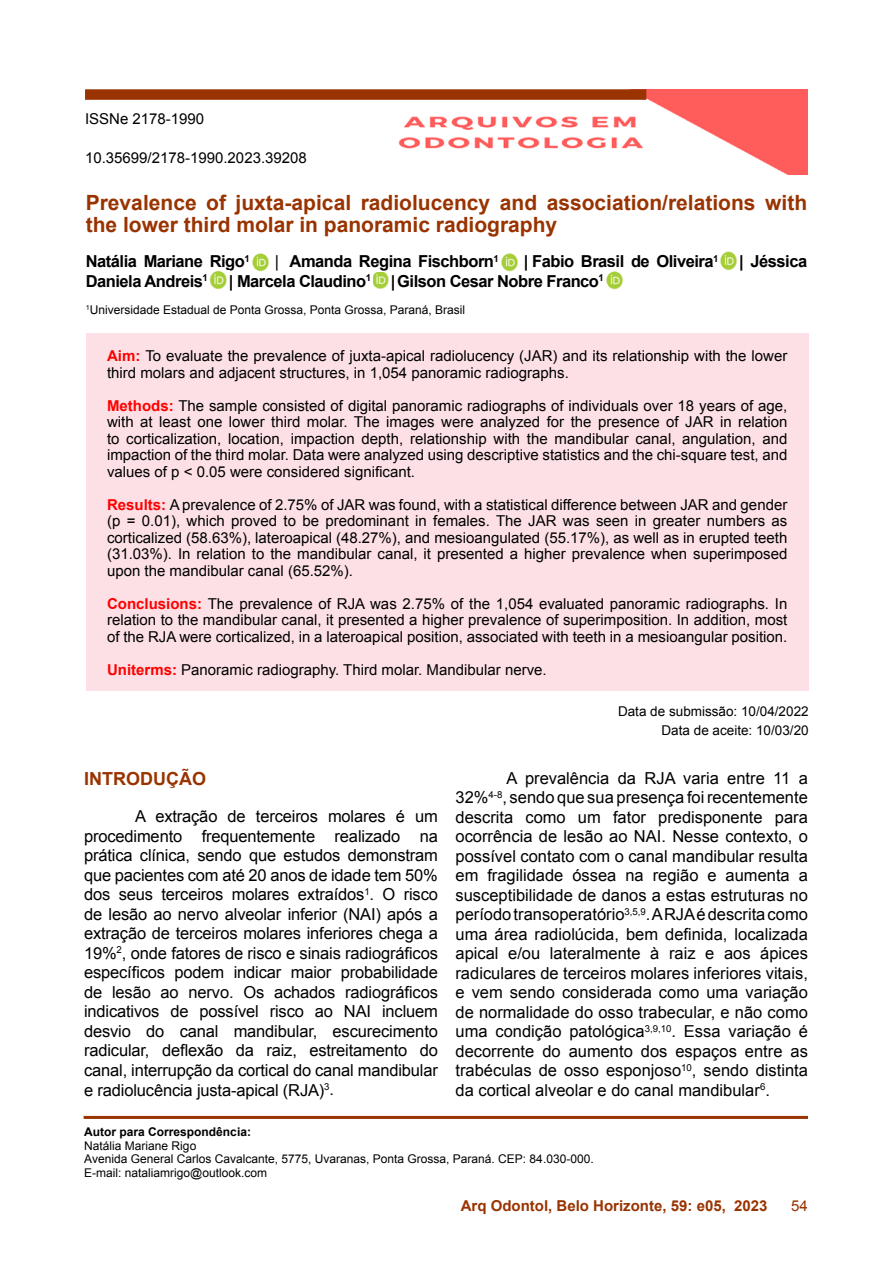
<style>
.page{position:relative;width:893px;height:1263px;background:#fff}
.page>*{position:absolute;margin:0;border:0;box-sizing:border-box;transform-origin:0 0}
.t1{font:700 21px/22.5px "Arial";color:#930}
.t2{font:700 18px "Arial";color:#930}
.t3{font:16.5px/19.5px "Arial";letter-spacing:-.005em;color:#000;text-align:justify}
.t4{font:700 16.5px "Arial";letter-spacing:-.03em;color:#000}
.t5{font:15px/16.5px "Arial";color:#000;text-align:justify}
.t6{font:700 15px "Arial";color:#930}
.t7{font:15px "Arial";color:#930}
.t8{font:13.5px/19.5px "Arial";color:#000;text-align:right}
.t9{font:12px/13.5px "Arial";color:#000}
.t10{font:700 12px "Arial";color:#000}
.s1{font-weight:400}
.s2{font-weight:700;color:#f00}
</style>
<div class="page">
<img style="left:398px;top:89px;width:410px;height:85px">
<div style="left:86px;top:334px;width:723px;height:357px;background:#fce0e5"></div>
<div style="left:85px;top:89px;width:561px;height:11px;background:#930"></div>
<hr style="left:84px;top:1116px;width:724px;height:3px;background:#930">
<img style="left:252px;top:253px;width:17px;height:19px">
<img style="left:501px;top:253px;width:17px;height:19px">
<img style="left:720px;top:251px;width:17px;height:20px">
<img style="left:209px;top:271px;width:18px;height:19px">
<img style="left:373px;top:272px;width:16px;height:18px">
<img style="left:606px;top:271px;width:17px;height:19px">
<p class="t5" style="left:85px;top:110px;width:121px">ISSNe 2178-1990</p>
<p class="t5" style="left:85px;top:149px;width:223px">10.35699/2178-1990.2023.39208</p>
<h1 class="t1" style="left:86px;top:192px;width:723px">Prevalence of juxta-apical radiolucency and association/relations with the lower third molar in panoramic radiography</h1>
<p class="t4" style="left:86px;top:251px;width:166px">Natália Mariane Rigo<sup>1</sup></p>
<p class="t4" style="left:275px;top:251px;width:226px"><span class="s1">|</span> Amanda Regina Fischborn<sup>1</sup></p>
<p class="t4" style="left:524px;top:251px;width:196px">| Fabio Brasil de Oliveira<sup>1</sup></p>
<p class="t4" style="left:739px;top:251px;width:70px">| Jéssica</p>
<p class="t4" style="left:86px;top:270px;width:124px">Daniela Andreis<sup>1</sup></p>
<p class="t4" style="left:229px;top:270px;width:377px">| Marcela Claudino<sup>1</sup> |Gilson Cesar Nobre Franco<sup>1</sup></p>
<p class="t9" style="left:86px;top:303px;width:381px"><sup>1</sup>Universidade Estadual de Ponta Grossa, Ponta Grossa, Paraná, Brasil</p>
<p class="t5" style="left:107px;top:348px;width:682px"><span class="s2">Aim:</span> To evaluate the prevalence of juxta-apical radiolucency (JAR) and its relationship with the lower third molars and adjacent structures, in 1,054 panoramic radiographs.</p>
<p class="t5" style="left:107px;top:397px;width:682px"><span class="s2">Methods:</span> The sample consisted of digital panoramic radiographs of individuals over 18 years of age, with at least one lower third molar. The images were analyzed for the presence of JAR in relation to corticalization, location, impaction depth, relationship with the mandibular canal, angulation, and impaction of the third molar. Data were analyzed using descriptive statistics and the chi-square test, and values of p &lt; 0.05 were considered significant.</p>
<p class="t5" style="left:107px;top:496px;width:682px"><span class="s2">Results:</span> A prevalence of 2.75% of JAR was found, with a statistical difference between JAR and gender (p = 0.01), which proved to be predominant in females. The JAR was seen in greater numbers as corticalized (58.63%), lateroapical (48.27%), and mesioangulated (55.17%), as well as in erupted teeth (31.03%). In relation to the mandibular canal, it presented a higher prevalence when superimposed upon the mandibular canal (65.52%).</p>
<p class="t5" style="left:107px;top:595px;width:682px"><span class="s2">Conclusions:</span> The prevalence of RJA was 2.75% of the 1,054 evaluated panoramic radiographs. In relation to the mandibular canal, it presented a higher prevalence of superimposition. In addition, most of the RJA were corticalized, in a lateroapical position, associated with teeth in a mesioangular position.</p>
<p class="t5" style="left:107px;top:661px;width:441px"><span class="s2">Uniterms:</span> Panoramic radiography. Third molar. Mandibular nerve.</p>
<p class="t2" style="left:84px;top:767px;width:123px">INTRODUÇÃO</p>
<p class="t3" style="left:84px;top:807px;width:355px;text-indent:51px">A extração de terceiros molares é um procedimento frequentemente realizado na prática clínica, sendo que estudos demonstram que pacientes com até 20 anos de idade tem 50% dos seus terceiros molares extraídos<sup>1</sup>. O risco de lesão ao nervo alveolar inferior (NAI) após a extração de terceiros molares inferiores chega a 19%<sup>2</sup>, onde fatores de risco e sinais radiográficos específicos podem indicar maior probabilidade de lesão ao nervo. Os achados radiográficos indicativos de possível risco ao NAI incluem desvio do canal mandibular, escurecimento radicular, deflexão da raiz, estreitamento do canal, interrupção da cortical do canal mandibular e radiolucência justa-apical (RJA)<sup>3</sup>.</p>
<p class="t8" style="left:618px;top:701px;width:192px">Data de submissão: 10/04/2022<br>Data de aceite: 10/03/20</p>
<p class="t3" style="left:455px;top:768px;width:354px;text-indent:51px">A prevalência da RJA varia entre 11 a 32%<sup>4-8</sup>, sendo que sua presença foi recentemente descrita como um fator predisponente para ocorrência de lesão ao NAI. Nesse contexto, o possível contato com o canal mandibular resulta em fragilidade óssea na região e aumenta a susceptibilidade de danos a estas estruturas no período transoperatório<sup>3,5,9</sup>. A RJA é descrita como uma área radiolúcida, bem definida, localizada apical e/ou lateralmente à raiz e aos ápices radiculares de terceiros molares inferiores vitais, e vem sendo considerada como uma variação de normalidade do osso trabecular, e não como uma condição patológica<sup>3,9,10</sup>. Essa variação é decorrente do aumento dos espaços entre as trabéculas de osso esponjoso<sup>10</sup>, sendo distinta da cortical alveolar e do canal mandibular<sup>6</sup>.</p>
<p class="t10" style="left:84px;top:1124px;width:168px">Autor para Correspondência:</p>
<p class="t9" style="left:84px;top:1139px;width:511px">Natália Mariane Rigo<br>Avenida General Carlos Cavalcante, 5775, Uvaranas, Ponta Grossa, Paraná. CEP: 84.030-000.<br>E-mail: nataliamrigo@outlook.com</p>
<p class="t6" style="left:461px;top:1196px;width:308px">Arq Odontol, Belo Horizonte, 59: e05, 2023</p>
<p class="t7" style="left:791px;top:1196px;width:18px">54</p>
</div>
